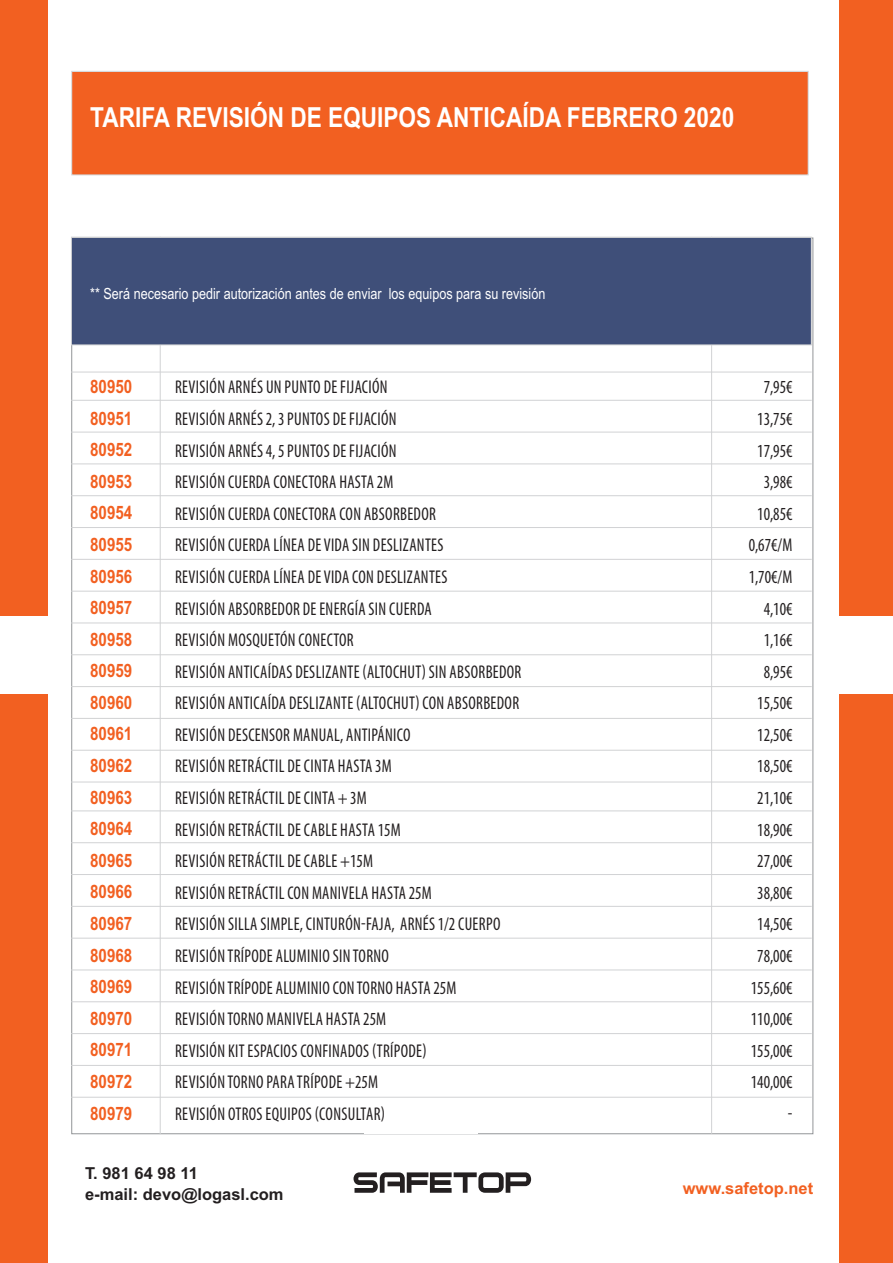
<style>
.page{position:relative;width:893px;height:1263px;background:#fff}
.page>*{position:absolute;margin:0;border:0;box-sizing:border-box;transform-origin:0 0}
.t1{font:700 27.6px "Arial Narrow";color:#fff}
.t2{font:condensed 18.45px/31.7px "Myriad Pro";letter-spacing:.02em;color:#231f20;scale:.9 1}
.t3{font:condensed 18.45px/31.7px "Myriad Pro";color:#231f20;text-align:right;scale:.9 1}
.t4{font:700 18.45px/31.7px "Arial Narrow";color:#f26021;text-align:justify}
.t5{font:700 16.5px/21px "Arial";color:#231f20}
.t6{font:700 16.5px "Arial";color:#f26021}
.t7{font:15.45px "Arial Narrow";color:#fff}
</style>
<div class="page">
<div style="left:840px;top:0;width:53px;height:615px;background:#f26021"></div>
<div style="left:840px;top:694px;width:53px;height:569px;background:#f26021"></div>
<div style="left:0;top:0;width:47px;height:615px;background:#f26021"></div>
<div style="left:0;top:694px;width:47px;height:569px;background:#f26021"></div>
<svg style="left:354px;top:1172px;width:177px;height:21px"></svg>
<hr style="left:71px;top:372px;width:741px;height:1px;background:#d1d2d4">
<hr style="left:71px;top:400px;width:741px;height:1px;background:#d1d2d4">
<hr style="left:71px;top:432px;width:741px;height:1px;background:#d1d2d4">
<hr style="left:71px;top:463px;width:741px;height:1px;background:#d1d2d4">
<hr style="left:71px;top:495px;width:741px;height:1px;background:#d1d2d4">
<hr style="left:71px;top:527px;width:741px;height:1px;background:#d1d2d4">
<hr style="left:71px;top:559px;width:741px;height:1px;background:#d1d2d4">
<hr style="left:71px;top:591px;width:741px;height:1px;background:#d1d2d4">
<hr style="left:71px;top:623px;width:741px;height:1px;background:#d1d2d4">
<hr style="left:71px;top:654px;width:741px;height:1px;background:#d1d2d4">
<hr style="left:71px;top:686px;width:741px;height:1px;background:#d1d2d4">
<hr style="left:71px;top:718px;width:741px;height:1px;background:#d1d2d4">
<hr style="left:71px;top:750px;width:741px;height:1px;background:#d1d2d4">
<hr style="left:71px;top:782px;width:741px;height:1px;background:#d1d2d4">
<hr style="left:71px;top:810px;width:741px;height:1px;background:#d1d2d4">
<hr style="left:71px;top:842px;width:741px;height:1px;background:#d1d2d4">
<hr style="left:71px;top:874px;width:741px;height:1px;background:#d1d2d4">
<hr style="left:71px;top:906px;width:741px;height:1px;background:#d1d2d4">
<hr style="left:71px;top:938px;width:741px;height:1px;background:#d1d2d4">
<hr style="left:71px;top:969px;width:741px;height:1px;background:#d1d2d4">
<hr style="left:71px;top:1001px;width:741px;height:1px;background:#d1d2d4">
<hr style="left:71px;top:1033px;width:741px;height:1px;background:#d1d2d4">
<hr style="left:71px;top:1065px;width:741px;height:1px;background:#d1d2d4">
<hr style="left:71px;top:1097px;width:741px;height:1px;background:#d1d2d4">
<hr style="left:160px;top:237px;width:1px;height:897px;background:#d1d2d4">
<hr style="left:711px;top:237px;width:1px;height:897px;background:#d1d2d4">
<div style="left:72px;top:237px;width:739px;height:107px;background:#3f4f79"></div>
<div style="left:71px;top:237px;width:741px;height:108px;border:1px solid #d1d2d4"></div>
<div style="left:72px;top:72px;width:736px;height:102px;background:#f26021"></div>
<div style="left:71px;top:71px;width:737px;height:104px;border:1px solid #d1d2d4"></div>
<h1 class="t1" style="left:90px;top:102px;width:646px">TARIFA REVISIÓN DE EQUIPOS ANTICAÍDA FEBRERO 2020</h1>
<p class="t7" style="left:90px;top:285px;width:457px">** Será necesario pedir autorización antes de enviar los equipos para su revisión</p>
<p class="t4" style="left:90px;top:371px;width:44px">80950<br>80951<br>80952<br>80953<br>80954<br>80955<br>80956<br>80957<br>80958<br>80959<br>80960<br>80961<br>80962<br>80963<br>80964<br>80965<br>80966<br>80967<br>80968<br>80969<br>80970<br>80971<br>80972<br>80979</p>
<p class="t2" style="left:175px;top:373px;width:386px">REVISIÓN ARNÉS UN PUNTO DE FIJACIÓN<br>REVISIÓN ARNÉS2,3PUNTOS DE FIJACIÓN<br>REVISIÓN ARNÉS4,5PUNTOS DE FIJACIÓN<br>REVISIÓN CUERDA CONECTORA HASTA 2M<br>REVISIÓN CUERDA CONECTORA CON ABSORBEDOR<br>REVISIÓN CUERDA LÍNEA DE VIDA SIN DESLIZANTES<br>REVISIÓN CUERDA LÍNEA DE VIDA CON DESLIZANTES<br>REVISIÓN ABSORBEDOR DE ENERGÍA SIN CUERDA<br>REVISIÓN MOSQUETÓN CONECTOR<br>REVISIÓN ANTICAÍDAS DESLIZANTE (ALTOCHUT) SIN ABSORBEDOR REVISIÓN ANTICAÍDA DESLIZANTE (ALTOCHUT) CON ABSORBEDOR REVISIÓN DESCENSOR MANUAL, ANTIPÁNICO<br>REVISIÓN RETRÁCTIL DE CINTA HASTA 3M<br>REVISIÓN RETRÁCTIL DE CINTA + 3M<br>REVISIÓN RETRÁCTIL DE CABLE HASTA 15M<br>REVISIÓN RETRÁCTIL DE CABLE +15M<br>REVISIÓN RETRÁCTIL CON MANIVELA HASTA 25M<br>REVISIÓN SILLA SIMPLE,CINTURÓN-FAJA, ARNÉS1/2CUERPO REVISIÓN TRÍPODE ALUMINIO SIN TORNO<br>REVISIÓN TRÍPODE ALUMINIO CON TORNO HASTA 25M<br>REVISIÓN TORNO MANIVELA HASTA 25M<br>REVISIÓN KIT ESPACIOS CONFINADOS (TRÍPODE)<br>REVISIÓN TORNO PARA TRÍPODE +25M<br>REVISIÓN OTROS EQUIPOS (CONSULTAR)</p>
<p class="t3" style="left:749px;top:373px;width:50px">7,95€<br>13,75€<br>17,95€<br>3,98€<br>10,85€<br>0,67€/M<br>1,70€/M<br>4,10€<br>1,16€<br>8,95€<br>15,50€<br>12,50€<br>18,50€<br>21,10€<br>18,90€<br>27,00€<br>38,80€<br>14,50€<br>78,00€<br>155,60€<br>110,00€<br>155,00€<br>140,00€ -</p>
<p class="t5" style="left:85px;top:1162px;width:200px">T. 981 64 98 11<br>e-mail: devo@logasl.com</p>
<p class="t6" style="left:683px;top:1178px;width:132px">www.safetop.net</p>
</div>
